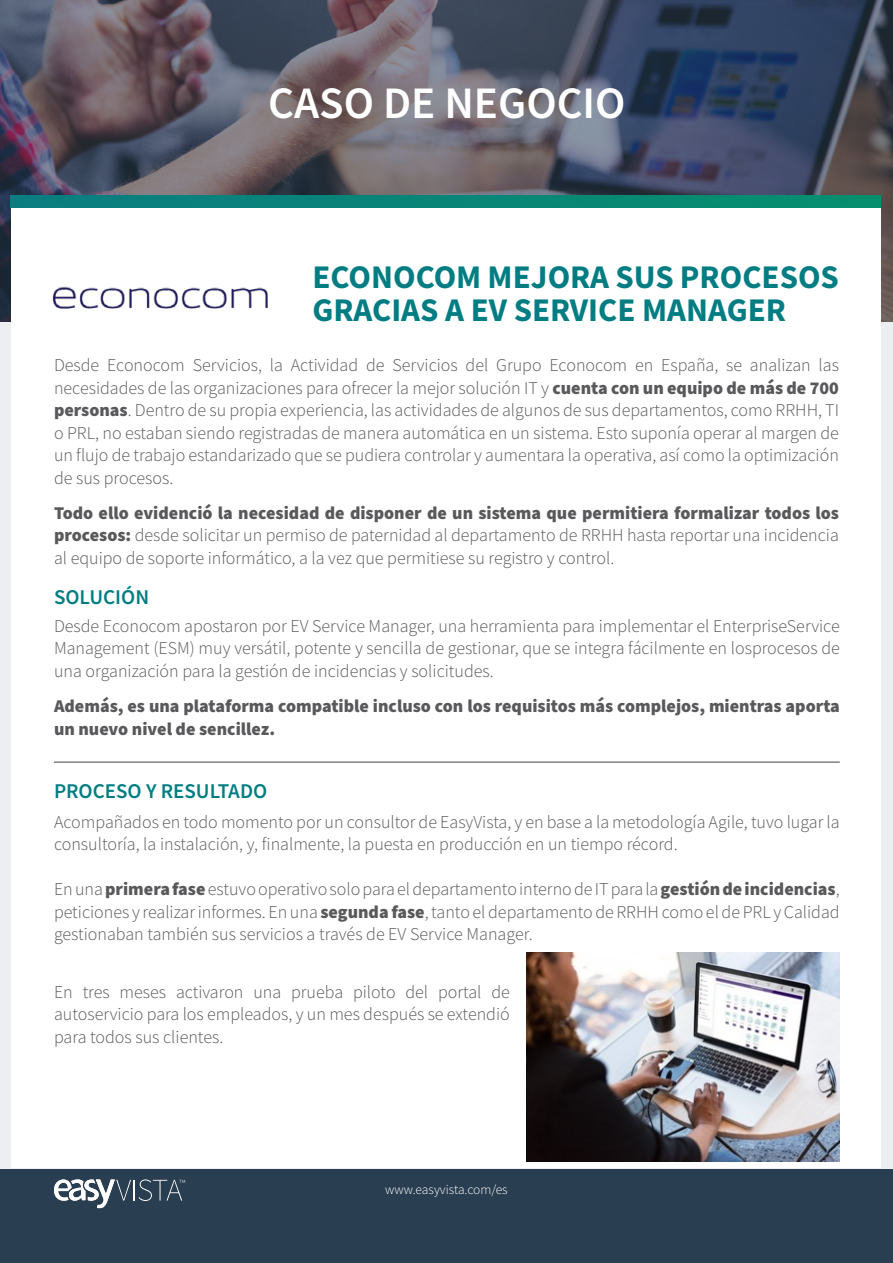
<style>
.page{position:relative;width:893px;height:1263px;background:#fff}
.page>*{position:absolute;margin:0;border:0;box-sizing:border-box;transform-origin:0 0}
.t1{font:600 45px "Source Sans Pro";color:#fff}
.t2{font:700 33px/33px "Source Sans Pro";color:#007d82}
.t3{font:600 21px "Source Sans Pro";color:#007d82}
.t4{font:300 18px/22.5px "Source Sans Pro";color:#59595b;text-align:justify}
.t5{font:900 18px/22.5px "Source Sans Pro";color:#59595b}
.t6{font:300 13.5px "Source Sans Pro";color:#fff}
.s1{font-weight:900}
</style>
<div class="page">
<div style="left:0;top:1161px;width:893px;height:102px;background:#293e51"></div>
<svg style="left:54px;top:1179px;width:131px;height:29px"></svg>
<svg style="left:0;top:0;width:893px;height:321px;background:#535465"></svg>
<div style="left:0;top:322px;width:893px;height:846px;background:#eceef2"></div>
<div style="left:11px;top:208px;width:869px;height:960px;background:#fff"></div>
<img style="left:11px;top:196px;width:869px;height:12px">
<hr style="left:54px;top:761px;width:786px;height:2px;background:#7f7f82">
<img style="left:52px;top:286px;width:216px;height:22px">
<img style="left:527px;top:952px;width:313px;height:209px">
<h1 class="t1" style="left:268px;top:74px;width:359px">CASO DE NEGOCIO</h1>
<h2 class="t2" style="left:313px;top:260px;width:528px">ECONOCOM MEJORA SUS PROCESOS<br>GRACIAS A EV SERVICE MANAGER</h2>
<p class="t4" style="left:54px;top:354px;width:786px">Desde Econocom Servicios, la Actividad de Servicios del Grupo Econocom en España, se analizan las necesidades de las organizaciones para ofrecer la mejor solución IT y <span class="s1">cuenta con un equipo de más de 700 personas</span>. Dentro de su propia experiencia, las actividades de algunos de sus departamentos, como RRHH, TI o PRL, no estaban siendo registradas de manera automática en un sistema. Esto suponía operar al margen de un flujo de trabajo estandarizado que se pudiera controlar y aumentara la operativa, así como la optimización de sus procesos.</p>
<p class="t4" style="left:54px;top:502px;width:786px"><span class="s1">Todo ello evidenció la necesidad de disponer de un sistema que permitiera formalizar todos los procesos:</span> desde solicitar un permiso de paternidad al departamento de RRHH hasta reportar una incidencia al equipo de soporte informático, a la vez que permitiese su registro y control.</p>
<p class="t3" style="left:54px;top:583px;width:97px">SOLUCIÓN</p>
<p class="t4" style="left:54px;top:615px;width:787px">Desde Econocom apostaron por EV Service Manager, una herramienta para implementar el EnterpriseService Management (ESM) muy versátil, potente y sencilla de gestionar, que se integra fácilmente en losprocesos de una organización para la gestión de incidencias y solicitudes.</p>
<p class="t5" style="left:54px;top:695px;width:787px">Además, es una plataforma compatible incluso con los requisitos más complejos, mientras aporta un nuevo nivel de sencillez.</p>
<p class="t3" style="left:54px;top:777px;width:215px">PROCESO Y RESULTADO</p>
<p class="t4" style="left:54px;top:810px;width:787px">Acompañados en todo momento por un consultor de EasyVista, y en base a la metodología Agile, tuvo lugar la consultoría, la instalación, y, finalmente, la puesta en producción en un tiempo récord.</p>
<p class="t4" style="left:54px;top:878px;width:787px">En una <span class="s1">primera fase</span> estuvo operativo solo para el departamento interno de IT para la <span class="s1">gestión de incidencias</span>, peticiones y realizar informes. En una <span class="s1">segunda fase</span>, tanto el departamento de RRHH como el de PRL y Calidad gestionaban también sus servicios a través de EV Service Manager.</p>
<p class="t4" style="left:54px;top:981px;width:457px">En tres meses activaron una prueba piloto del portal de autoservicio para los empleados, y un mes después se extendió para todos sus clientes.</p>
<p class="t6" style="left:385px;top:1181px;width:124px">www.easyvista.com/es</p>
</div>
